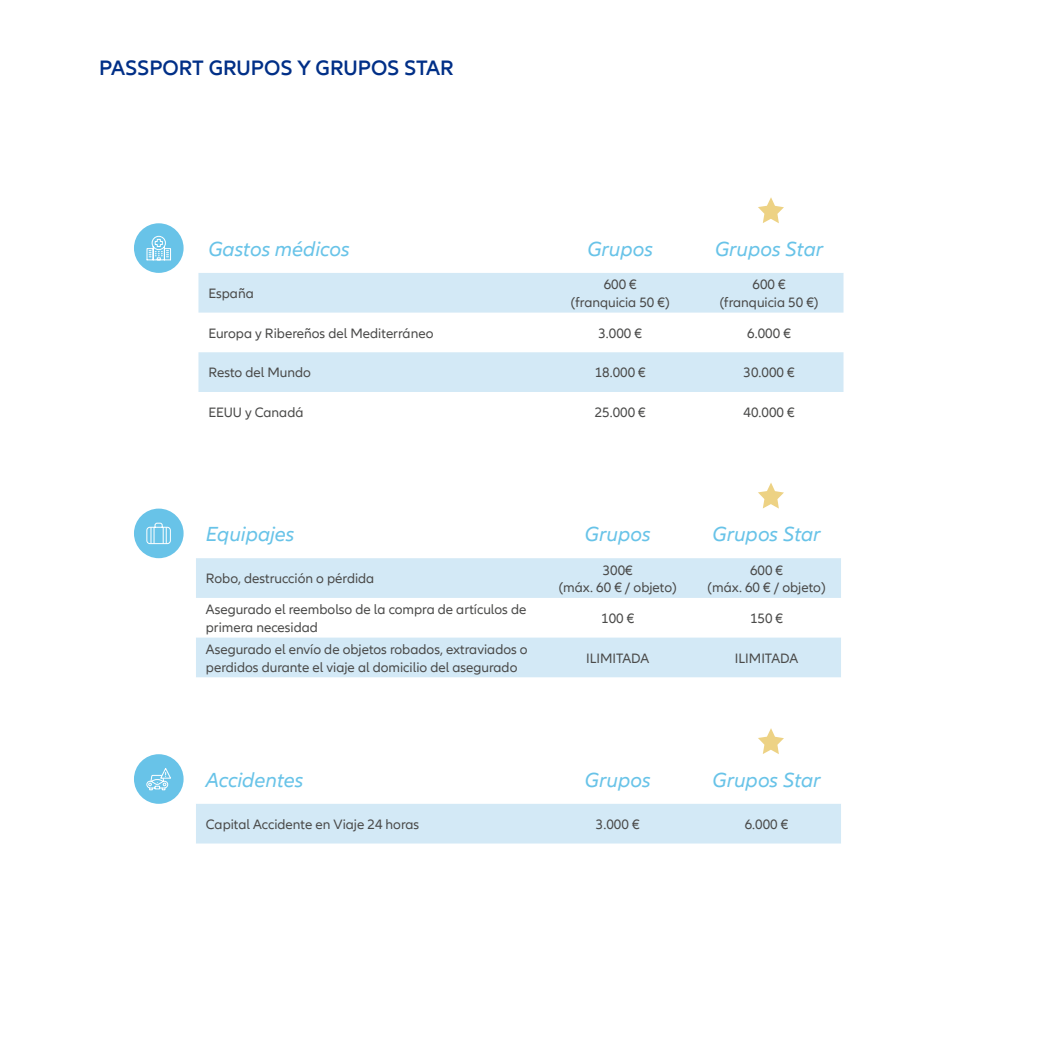
<style>
.page{position:relative;width:1042px;height:1042px;background:#fff}
.page>*{position:absolute;margin:0;border:0;box-sizing:border-box;transform-origin:0 0}
.INDICES_VIAJE{font:600 21.53px "Allianz Neo";color:#002f87}
.Cabecera_VIAJE{font:italic 21px "Allianz Neo";color:#68c3e8}
.text_table{font:14px/17.5px "Allianz Neo";color:#4a4a49}
</style>
<div class="page">
<div style="left:134px;top:223px;width:50px;height:50px;background:#68c3e8;border-radius:50%"></div>
<svg style="left:146px;top:235px;width:25px;height:26px"></svg>
<div style="left:134px;top:508px;width:50px;height:50px;background:#68c3e8;border-radius:50%"></div>
<svg style="left:146px;top:522px;width:25px;height:22px"></svg>
<div style="left:134px;top:754px;width:50px;height:50px;background:#68c3e8;border-radius:50%"></div>
<svg style="left:146px;top:768px;width:25px;height:23px"></svg>
<svg style="left:758px;top:197px;width:26px;height:26px"></svg>
<svg style="left:758px;top:483px;width:26px;height:25px"></svg>
<svg style="left:758px;top:728px;width:26px;height:26px"></svg>
<svg style="left:198px;top:273px;width:645px;height:119px;fill:#d3e9f6"></svg>
<svg style="left:196px;top:558px;width:645px;height:119px;fill:#d3e9f6"></svg>
<div style="left:196px;top:804px;width:645px;height:39px;background:#d3e9f6"></div>
<p class="INDICES_VIAJE" style="left:99px;top:56px;width:356px">PASSPORT GRUPOS Y GRUPOS STAR</p>
<p class="Cabecera_VIAJE" style="left:208px;top:237px;width:143px">Gastos médicos</p>
<p class="Cabecera_VIAJE" style="left:587px;top:237px;width:67px">Grupos</p>
<p class="Cabecera_VIAJE" style="left:715px;top:237px;width:110px">Grupos Star</p>
<p class="text_table" style="left:208px;top:285px;width:47px">España</p>
<p class="text_table" style="left:604px;top:276px;width:35px">600 €</p>
<p class="text_table" style="left:571px;top:294px;width:100px">(franquicia 50 €)</p>
<p class="text_table" style="left:752px;top:276px;width:35px">600 €</p>
<p class="text_table" style="left:720px;top:294px;width:100px">(franquicia 50 €)</p>
<p class="text_table" style="left:208px;top:325px;width:226px">Europa y Ribereños del Mediterráneo</p>
<p class="text_table" style="left:598px;top:325px;width:45px">3.000 €</p>
<p class="text_table" style="left:747px;top:325px;width:45px">6.000 €</p>
<p class="text_table" style="left:208px;top:364px;width:104px">Resto del Mundo</p>
<p class="text_table" style="left:595px;top:364px;width:53px">18.000 €</p>
<p class="text_table" style="left:743px;top:364px;width:53px">30.000 €</p>
<p class="text_table" style="left:208px;top:404px;width:97px">EEUU y Canadá</p>
<p class="text_table" style="left:595px;top:404px;width:53px">25.000 €</p>
<p class="text_table" style="left:743px;top:404px;width:53px">40.000 €</p>
<p class="Cabecera_VIAJE" style="left:206px;top:522px;width:90px">Equipajes</p>
<p class="Cabecera_VIAJE" style="left:585px;top:522px;width:67px">Grupos</p>
<p class="Cabecera_VIAJE" style="left:712px;top:522px;width:110px">Grupos Star</p>
<p class="text_table" style="left:206px;top:570px;width:170px">Robo, destrucción o pérdida</p>
<p class="text_table" style="left:603px;top:561px;width:32px">300€</p>
<p class="text_table" style="left:559px;top:579px;width:119px">(máx. 60 € / objeto)</p>
<p class="text_table" style="left:750px;top:561px;width:35px">600 €</p>
<p class="text_table" style="left:707px;top:579px;width:119px">(máx. 60 € / objeto)</p>
<p class="text_table" style="left:206px;top:601px;width:322px">Asegurado el reembolso de la compra de artículos de primera necesidad</p>
<p class="text_table" style="left:601px;top:610px;width:35px">100 €</p>
<p class="text_table" style="left:750px;top:610px;width:35px">150 €</p>
<p class="text_table" style="left:206px;top:641px;width:323px">Asegurado el envío de objetos robados, extraviados o perdidos durante el viaje al domicilio del asegurado</p>
<p class="text_table" style="left:586px;top:650px;width:65px">ILIMITADA</p>
<p class="text_table" style="left:735px;top:650px;width:65px">ILIMITADA</p>
<p class="Cabecera_VIAJE" style="left:206px;top:768px;width:99px">Accidentes</p>
<p class="Cabecera_VIAJE" style="left:585px;top:768px;width:67px">Grupos</p>
<p class="Cabecera_VIAJE" style="left:712px;top:768px;width:110px">Grupos Star</p>
<p class="text_table" style="left:206px;top:816px;width:215px">Capital Accidente en Viaje 24 horas</p>
<p class="text_table" style="left:596px;top:816px;width:45px">3.000 €</p>
<p class="text_table" style="left:745px;top:816px;width:45px">6.000 €</p>
</div>
